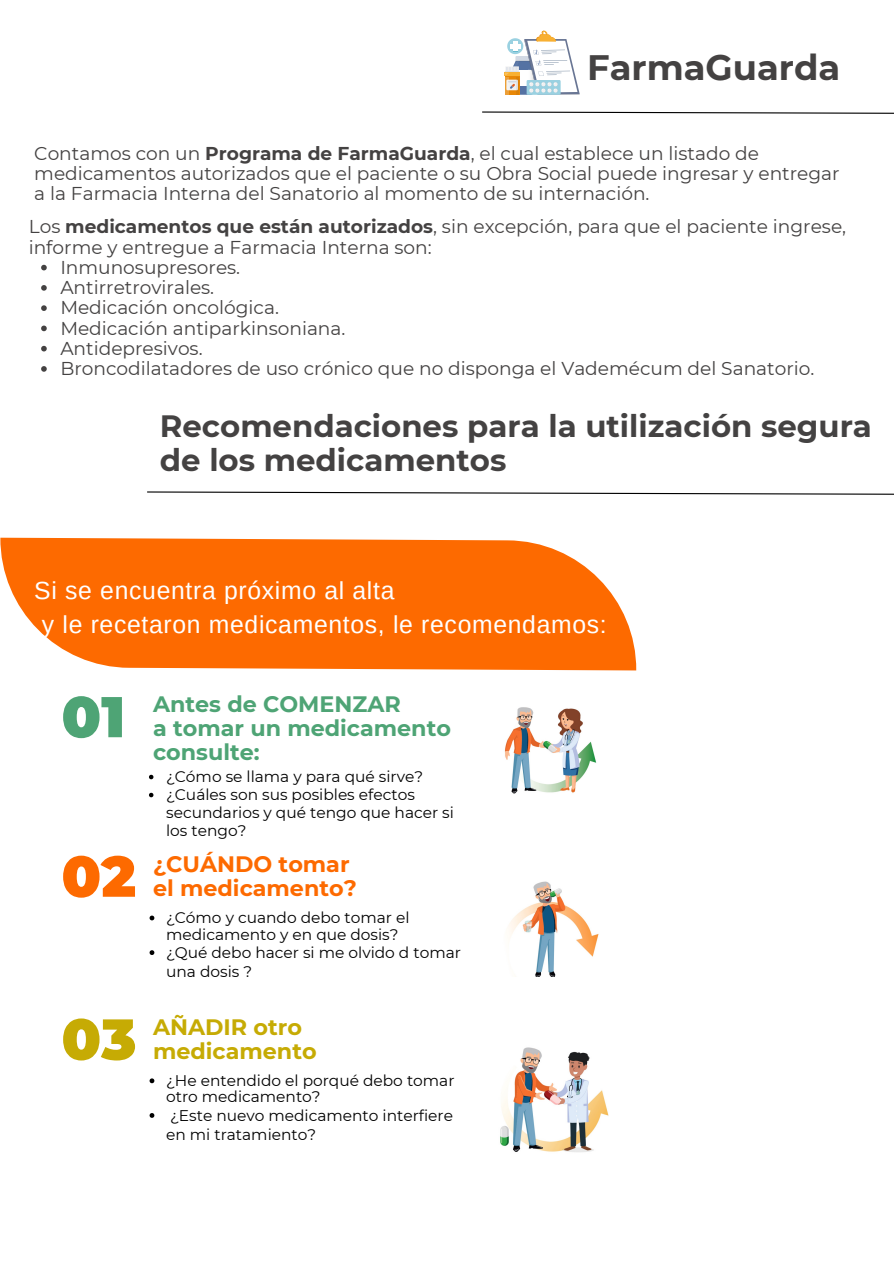
<style>
.page{position:relative;width:894px;height:1264px;background:#fff}
.page>*{position:absolute;margin:0;border:0;box-sizing:border-box;transform-origin:0 0}
.t1{font:900 57.3px "Montserrat";color:#4ea475}
.t2{font:900 57.3px "Montserrat";color:#fd6a00}
.t3{font:900 57.3px "Montserrat";color:#c6ab04}
.t4{font:700 35.25px "Montserrat";color:#444242}
.t5{font:700 30.75px/33.8px "Montserrat";color:#444242}
.t6{font:24.75px/33.8px "Arimo";letter-spacing:.03em;color:#fff}
.t7{font:700 22.2px/24px "Montserrat";color:#4ea475}
.t8{font:700 22.2px/24px "Montserrat";color:#fd6a00}
.t9{font:700 22.2px/24px "Montserrat";color:#c6ab04}
.t10{font:18.6px/20.2px "Montserrat";color:#444242}
.t11{font:15.45px/18px "Montserrat";color:#000}
.s1{font-weight:700}
</style>
<div class="page">
<svg style="left:482px;top:111px;width:411px;height:3px"></svg>
<svg style="left:504px;top:31px;width:75px;height:64px"></svg>
<hr style="left:513px;top:42px;width:4px;height:10px;background:#68bace">
<div style="left:510px;top:44px;width:10px;height:5px;background:#fff"></div>
<hr style="left:513px;top:41px;width:4px;height:10px;background:#fff">
<svg style="left:41px;top:265px;width:6px;height:5px"></svg>
<svg style="left:41px;top:285px;width:6px;height:6px"></svg>
<svg style="left:41px;top:305px;width:6px;height:6px"></svg>
<svg style="left:41px;top:325px;width:6px;height:6px"></svg>
<svg style="left:41px;top:346px;width:6px;height:5px"></svg>
<svg style="left:41px;top:366px;width:6px;height:6px"></svg>
<svg style="left:147px;top:491px;width:746px;height:4px"></svg>
<hr style="left:386px;top:491px;width:73px;height:1px;background:#fff">
<svg style="left:0;top:537px;width:636px;height:133px;background:#fd7a1c"></svg>
<img style="left:504px;top:707px;width:93px;height:87px">
<img style="left:509px;top:881px;width:90px;height:95px">
<img style="left:500px;top:1047px;width:109px;height:105px">
<svg style="left:149px;top:774px;width:4px;height:5px"></svg>
<svg style="left:149px;top:792px;width:4px;height:5px"></svg>
<svg style="left:149px;top:915px;width:5px;height:5px"></svg>
<svg style="left:149px;top:950px;width:5px;height:5px"></svg>
<svg style="left:149px;top:1078px;width:5px;height:5px"></svg>
<svg style="left:149px;top:1113px;width:5px;height:4px"></svg>
<p class="t4" style="left:587px;top:46px;width:254px">FarmaGuarda</p>
<h1 class="t10" style="left:34px;top:143px;width:806px">Contamos con un <span class="s1">Programa de FarmaGuarda</span>, el cual establece un listado de medicamentos autorizados que el paciente o su Obra Social puede ingresar y entregar a la Farmacia Interna del Sanatorio al momento de su internación.</h1>
<h5 class="t10" style="left:29px;top:216px;width:818px">Los <span class="s1">medicamentos que están autorizados</span>, sin excepción, para que el paciente ingrese, informe y entregue a Farmacia Interna son:</h5>
<h5 class="t10" style="left:60px;top:257px;width:181px">Inmunosupresores.</h5>
<p class="t10" style="left:60px;top:277px;width:155px">Antirretrovirales.</p>
<p class="t10" style="left:60px;top:297px;width:220px">Medicación oncológica.</p>
<p class="t10" style="left:60px;top:318px;width:286px">Medicación antiparkinsoniana.</p>
<p class="t10" style="left:60px;top:338px;width:144px">Antidepresivos.</p>
<p class="t10" style="left:60px;top:358px;width:755px">Broncodilatadores de uso crónico que no disponga el Vademécum del Sanatorio.</p>
<p class="t5" style="left:160px;top:409px;width:713px">Recomendaciones para la utilización segura de los medicamentos</p>
<h4 class="t6" style="left:42px;top:573px;width:566px;text-indent:-8px">Si se encuentra próximo al alta<br>y le recetaron medicamentos, le recomendamos:</h4>
<p class="t1" style="left:61px;top:681px;width:65px">01</p>
<h3 class="t7" style="left:153px;top:692px;width:299px">Antes de COMENZAR<br>a tomar un medicamento consulte:</h3>
<p class="t11" style="left:166px;top:767px;width:258px">¿Cómo se llama y para qué sirve?</p>
<p class="t11" style="left:166px;top:785px;width:289px">¿Cuáles son sus posibles efectos secundarios y qué tengo que hacer si los tengo?</p>
<p class="t2" style="left:61px;top:841px;width:76px">02</p>
<h3 class="t8" style="left:153px;top:851px;width:205px">¿CUÁNDO tomar el medicamento?</h3>
<p class="t11" style="left:166px;top:909px;width:245px;line-height:16.4px">¿Cómo y cuando debo tomar el medicamento y en que dosis?</p>
<p class="t11" style="left:166px;top:942px;width:296px;line-height:19.2px">¿Qué debo hacer si me olvido d tomar una dosis ?</p>
<p class="t3" style="left:61px;top:1004px;width:76px">03</p>
<p class="t9" style="left:153px;top:1014px;width:165px">AÑADIR otro medicamento</p>
<p class="t11" style="left:166px;top:1072px;width:290px;line-height:16.4px">¿He entendido el porqué debo tomar otro medicamento?</p>
<h3 class="t11" style="left:166px;top:1105px;width:288px;line-height:19.2px">¿Este nuevo medicamento interfiere en mi tratamiento?</h3>
</div>
